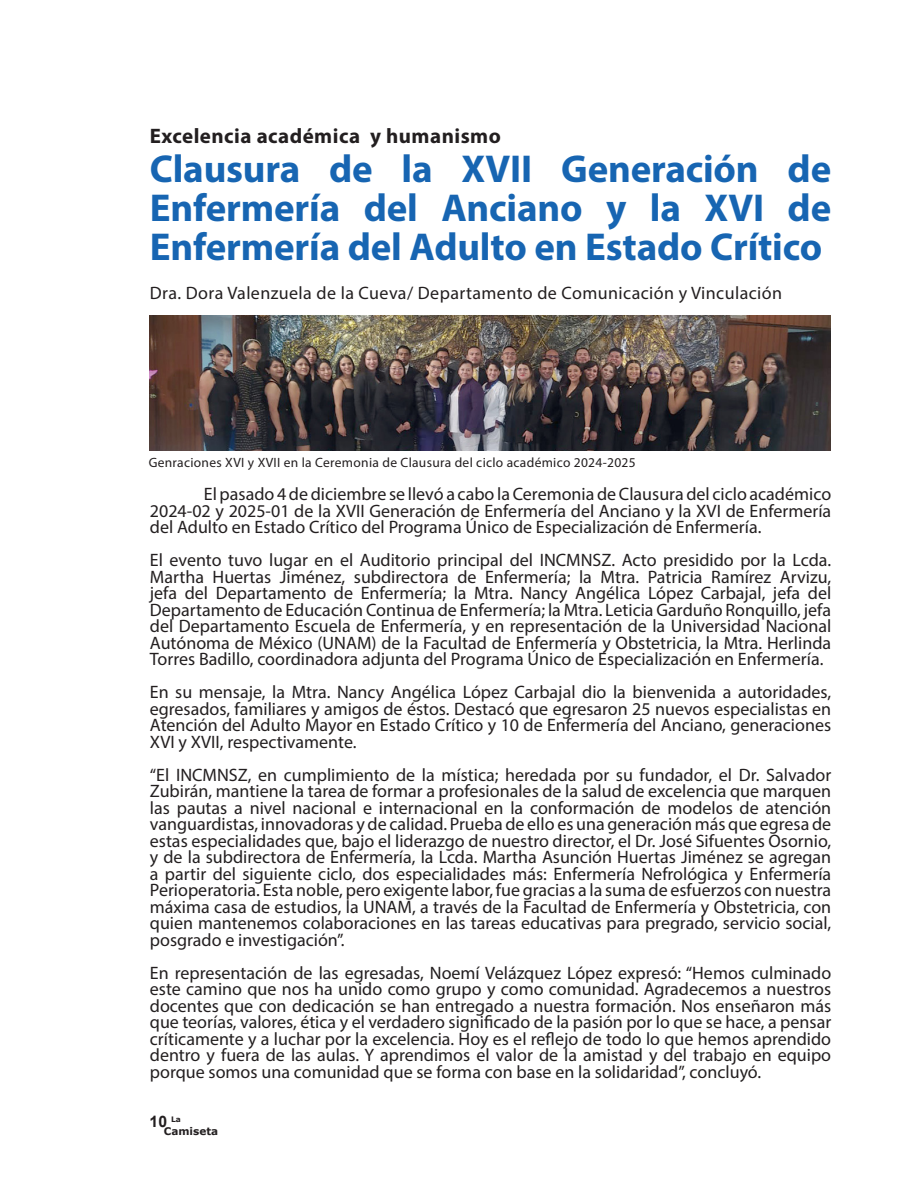
<style>
.page{position:relative;width:918px;height:1188px;background:#fff}
.page>*{position:absolute;margin:0;border:0;box-sizing:border-box;transform-origin:0 0}
.t1{font:700 39px/39px "Myriad Pro";letter-spacing:-.005em;color:#1765b2;text-align:justify}
.t2{font:700 21px "Myriad Pro";letter-spacing:.02em;color:#231f20}
.t3{font:18px/16.5px "Myriad Pro";color:#231f20;text-align:justify}
.t4{font:18px "Myriad Pro";letter-spacing:.02em;color:#231f20}
.t5{font:700 15.75px "Arial";color:#231f20}
.t6{font:13.5px "Myriad Pro";letter-spacing:.02em;color:#231f20}
.t7{font:700 10.5px "Verdana";color:#231f20}
.t8{font:700 7.5px "Verdana";color:#231f20}
</style>
<div class="page">
<img style="left:150px;top:315px;width:681px;height:135px">
<p class="t2" style="left:150px;top:122px;width:353px">Excelencia académica y humanismo</p>
<p class="t1" style="left:150px;top:148px;width:683px">Clausura de la XVII Generación de Enfermería del Anciano y la XVI de Enfermería del Adulto en Estado Crítico</p>
<p class="t4" style="left:150px;top:282px;width:634px">Dra. Dora Valenzuela de la Cueva/ Departamento de Comunicación y Vinculación</p>
<p class="t6" style="left:149px;top:454px;width:489px">Genraciones XVI y XVII en la Ceremonia de Clausura del ciclo académico 2024-2025</p>
<p class="t3" style="left:150px;top:486px;width:683px;text-indent:54px">El pasado 4 de diciembre se llevó a cabo la Ceremonia de Clausura del ciclo académico 2024-02 y 2025-01 de la XVII Generación de Enfermería del Anciano y la XVI de Enfermería del Adulto en Estado Crítico del Programa Único de Especialización de Enfermería.</p>
<p class="t3" style="left:150px;top:552px;width:683px">El evento tuvo lugar en el Auditorio principal del INCMNSZ. Acto presidido por la Lcda.<br>Martha Huertas Jiménez, subdirectora de Enfermería; la Mtra. Patricia Ramírez Arvizu, jefa del Departamento de Enfermería; la Mtra. Nancy Angélica López Carbajal, jefa del Departamento de Educación Continua de Enfermería; la Mtra. Leticia Garduño Ronquillo, jefa del Departamento Escuela de Enfermería, y en representación de la Universidad Nacional Autónoma de México (UNAM) de la Facultad de Enfermería y Obstetricia, la Mtra. Herlinda Torres Badillo, coordinadora adjunta del Programa Único de Especialización en Enfermería.</p>
<p class="t3" style="left:150px;top:684px;width:683px">En su mensaje, la Mtra. Nancy Angélica López Carbajal dio la bienvenida a autoridades, egresados, familiares y amigos de éstos. Destacó que egresaron 25 nuevos especialistas en Atención del Adulto Mayor en Estado Crítico y 10 de Enfermería del Anciano, generaciones XVI y XVII, respectivamente.</p>
<p class="t3" style="left:150px;top:766px;width:683px">“El INCMNSZ, en cumplimiento de la mística; heredada por su fundador, el Dr. Salvador Zubirán, mantiene la tarea de formar a profesionales de la salud de excelencia que marquen las pautas a nivel nacional e internacional en la conformación de modelos de atención vanguardistas, innovadoras y de calidad. Prueba de ello es una generación más que egresa de estas especialidades que, bajo el liderazgo de nuestro director, el Dr. José Sifuentes Osornio, y de la subdirectora de Enfermería, la Lcda. Martha Asunción Huertas Jiménez se agregan a partir del siguiente ciclo, dos especialidades más: Enfermería Nefrológica y Enfermería Perioperatoria. Esta noble, pero exigente labor, fue gracias a la suma de esfuerzos con nuestra máxima casa de estudios, la UNAM, a través de la Facultad de Enfermería y Obstetricia, con quien mantenemos colaboraciones en las tareas educativas para pregrado, servicio social, posgrado e investigación”.</p>
<p class="t3" style="left:150px;top:964px;width:683px">En representación de las egresadas, Noemí Velázquez López expresó: “Hemos culminado este camino que nos ha unido como grupo y como comunidad. Agradecemos a nuestros docentes que con dedicación se han entregado a nuestra formación. Nos enseñaron más que teorías, valores, ética y el verdadero significado de la pasión por lo que se hace, a pensar críticamente y a luchar por la excelencia. Hoy es el reflejo de todo lo que hemos aprendido dentro y fuera de las aulas. Y aprendimos el valor de la amistad y del trabajo en equipo porque somos una comunidad que se forma con base en la solidaridad”, concluyó.</p>
<p class="t5" style="left:150px;top:1111px;width:19px">10</p>
<p class="t8" style="left:171px;top:1114px;width:11px">La</p>
<p class="t7" style="left:164px;top:1124px;width:56px">Camiseta</p>
</div>
